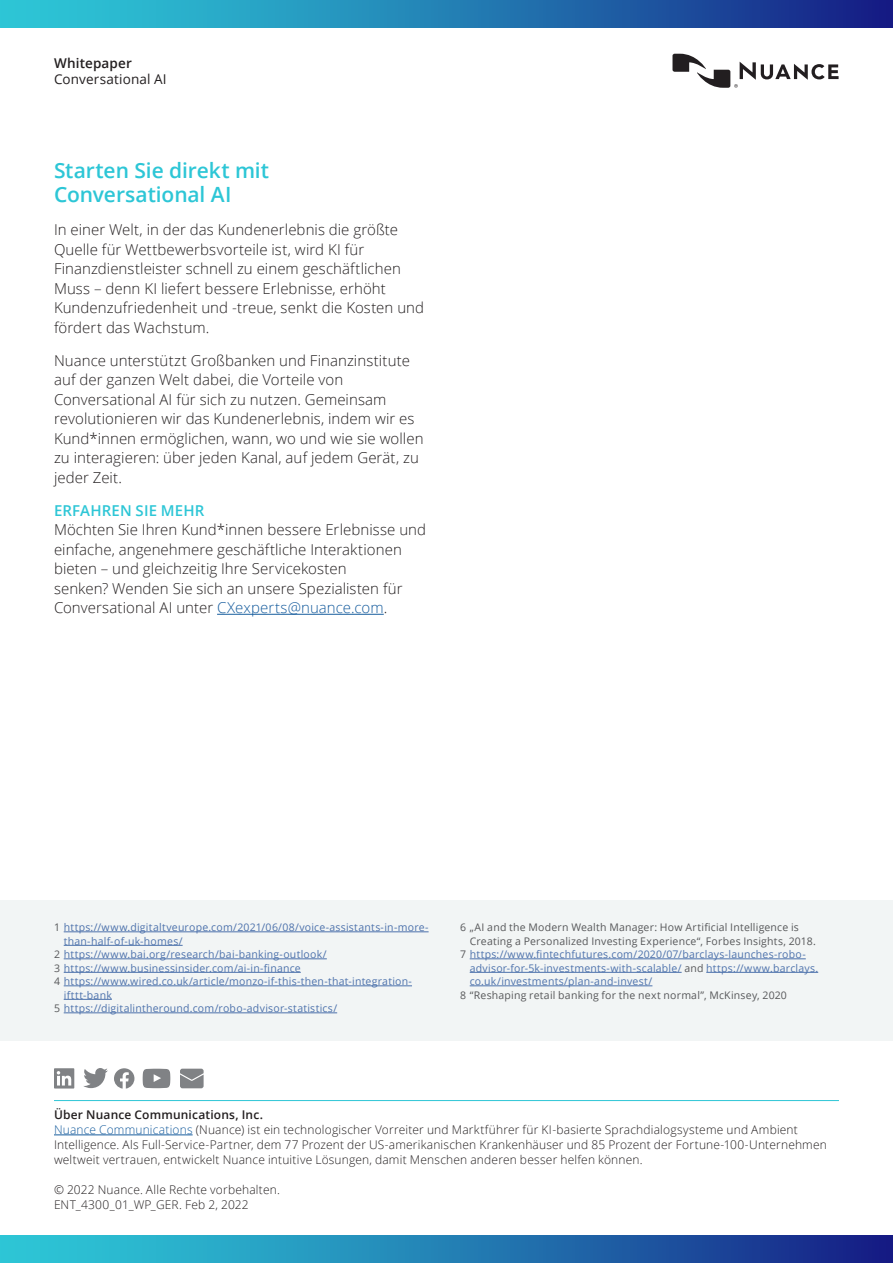
<style>
.page{position:relative;width:893px;height:1263px;background:#fff}
.page>*{position:absolute;margin:0;border:0;box-sizing:border-box;transform-origin:0 0}
.Headline_Level_1_-_1{font:600 21px/24px "Open Sans";letter-spacing:-.005em;color:#2dc6d6}
.Body_Text_10_13{font:300 15px/19.5px "Open Sans";letter-spacing:.005em;color:#231f20}
.Headline_Level_2_-_1{font:600 15px "Open Sans";letter-spacing:.005em;color:#2dc6d6}
.Product_Offering_Nam{font:13.5px "Open Sans";letter-spacing:.01em;color:#231f20}
.White_paper_9_11{font:600 13.5px "Open Sans";letter-spacing:.015em;color:#231f20}
.About_Nuance_Legal{font:300 12px/15px "Open Sans";letter-spacing:.015em;color:#231f20}
.About_Nuance_SemiBol{font:600 12px "Open Sans";letter-spacing:.015em;color:#231f20}
.Footnote_7_9{font:10.5px/13.5px "Open Sans";letter-spacing:.02em;color:#4d72ac}
.Footnote_7_9-2{font:10.5px/13.5px "Open Sans";letter-spacing:.02em;color:#57585a}
.s1{color:#175d9e}
.s2{color:#57585a}
</style>
<div class="page">
<div style="left:0;top:1236px;width:893px;height:27px;background:linear-gradient(to right,#2fd4dd,#162387)"></div>
<svg style="left:672px;top:54px;width:167px;height:34px"></svg>
<div style="left:0;top:0;width:893px;height:27px;background:linear-gradient(to right,#2fd4dd,#162387)"></div>
<svg style="left:54px;top:1068px;width:20px;height:20px"></svg>
<svg style="left:83px;top:1068px;width:25px;height:20px"></svg>
<svg style="left:114px;top:1068px;width:20px;height:20px"></svg>
<svg style="left:143px;top:1069px;width:27px;height:19px"></svg>
<svg style="left:180px;top:1069px;width:24px;height:19px"></svg>
<div style="left:0;top:900px;width:893px;height:141px;background:#f2f5f5"></div>
<hr style="left:64px;top:931px;width:365px;height:1px;background:#4d72ac">
<hr style="left:64px;top:945px;width:119px;height:1px;background:#4d72ac">
<hr style="left:64px;top:958px;width:263px;height:1px;background:#4d72ac">
<hr style="left:64px;top:972px;width:237px;height:1px;background:#4d72ac">
<hr style="left:64px;top:985px;width:348px;height:1px;background:#4d72ac">
<hr style="left:64px;top:999px;width:48px;height:1px;background:#4d72ac">
<hr style="left:64px;top:1012px;width:273px;height:1px;background:#4d72ac">
<hr style="left:470px;top:958px;width:336px;height:1px;background:#4d72ac">
<hr style="left:470px;top:972px;width:212px;height:1px;background:#4d72ac">
<hr style="left:706px;top:972px;width:112px;height:1px;background:#4d72ac">
<hr style="left:470px;top:985px;width:182px;height:1px;background:#4d72ac">
<hr style="left:54px;top:1100px;width:785px;height:1px;background:#2dc6d6">
<hr style="left:54px;top:1134px;width:139px;height:1px;background:#175d9e">
<hr style="left:217px;top:614px;width:167px;height:1px;background:#175d9e">
<p class="White_paper_9_11" style="left:54px;top:54px;width:79px">Whitepaper</p>
<p class="Product_Offering_Nam" style="left:54px;top:70px;width:114px">Conversational AI</p>
<p class="Headline_Level_1_-_1" style="left:54px;top:158px;width:217px">Starten Sie direkt mit<br>Conversational AI</p>
<p class="Body_Text_10_13" style="left:54px;top:219px;width:372px">In einer Welt, in der das Kundenerlebnis die größte Quelle für Wettbewerbsvorteile ist, wird KI für Finanzdienstleister schnell zu einem geschäftlichen Muss – denn KI liefert bessere Erlebnisse, erhöht Kundenzufriedenheit und -treue, senkt die Kosten und fördert das Wachstum.</p>
<p class="Body_Text_10_13" style="left:54px;top:350px;width:371px">Nuance unterstützt Großbanken und Finanzinstitute auf der ganzen Welt dabei, die Vorteile von Conversational AI für sich zu nutzen. Gemeinsam revolutionieren wir das Kundenerlebnis, indem wir es Kund*innen ermöglichen, wann, wo und wie sie wollen zu interagieren: über jeden Kanal, auf jedem Gerät, zu jeder Zeit.</p>
<p class="Headline_Level_2_-_1" style="left:54px;top:500px;width:152px">ERFAHREN SIE MEHR</p>
<p class="Body_Text_10_13" style="left:54px;top:519px;width:374px">Möchten Sie Ihren Kund*innen bessere Erlebnisse und einfache, angenehmere geschäftliche Interaktionen bieten – und gleichzeitig Ihre Servicekosten<br>senken? Wenden Sie sich an unsere Spezialisten für Conversational AI unter <span class="s1">CXexperts@nuance.com</span>.</p>
<p class="Footnote_7_9" style="left:64px;top:920px;width:366px;text-indent:-10px"><span class="s2">1</span> https://www.digitaltveurope.com/2021/06/08/voice-assistants-in-more&shy;than-half-of-uk-homes/</p>
<p class="Footnote_7_9" style="left:54px;top:947px;width:274px"><span class="s2">2</span> https://www.bai.org/research/bai-banking-outlook/</p>
<p class="Footnote_7_9" style="left:54px;top:961px;width:248px"><span class="s2">3</span> https://www.businessinsider.com/ai-in-finance</p>
<p class="Footnote_7_9" style="left:64px;top:974px;width:350px;text-indent:-10px"><span class="s2">4</span> https://www.wired.co.uk/article/monzo-if-this-then-that-integration&shy;ifttt-bank</p>
<p class="Footnote_7_9" style="left:54px;top:1001px;width:285px"><span class="s2">5</span> https://digitalintheround.com/robo-advisor-statistics/</p>
<p class="Footnote_7_9-2" style="left:470px;top:920px;width:348px;text-indent:-10px">6 „AI and the Modern Wealth Manager: How Artificial Intelligence is<br>Creating a Personalized Investing Experience“, Forbes Insights, 2018.</p>
<p class="Footnote_7_9" style="left:470px;top:947px;width:350px;text-indent:-10px"><span class="s2">7</span> https://www.fintechfutures.com/2020/07/barclays-launches-robo&shy;advisor-for-5k-investments-with-scalable/ <span class="s2">and</span> https://www.barclays. co.uk/investments/plan-and-invest/</p>
<p class="Footnote_7_9-2" style="left:460px;top:988px;width:328px">8 “Reshaping retail banking for the next normal”, McKinsey, 2020</p>
<p class="About_Nuance_SemiBol" style="left:54px;top:1106px;width:211px">Über Nuance Communications, Inc.</p>
<p class="About_Nuance_Legal" style="left:54px;top:1122px;width:774px"><span class="s1">Nuance Communications</span> (Nuance) ist ein technologischer Vorreiter und Marktführer für KI-basierte Sprachdialogsysteme und Ambient<br>Intelligence. Als Full-Service-Partner, dem 77 Prozent der US-amerikanischen Krankenhäuser und 85 Prozent der Fortune-100-Unternehmen weltweit vertrauen, entwickelt Nuance intuitive Lösungen, damit Menschen anderen besser helfen können.</p>
<p class="About_Nuance_Legal" style="left:54px;top:1182px;width:227px">© 2022 Nuance. Alle Rechte vorbehalten.</p>
<p class="About_Nuance_Legal" style="left:54px;top:1197px;width:196px">ENT_4300_01_WP_GER. Feb 2, 2022</p>
</div>
